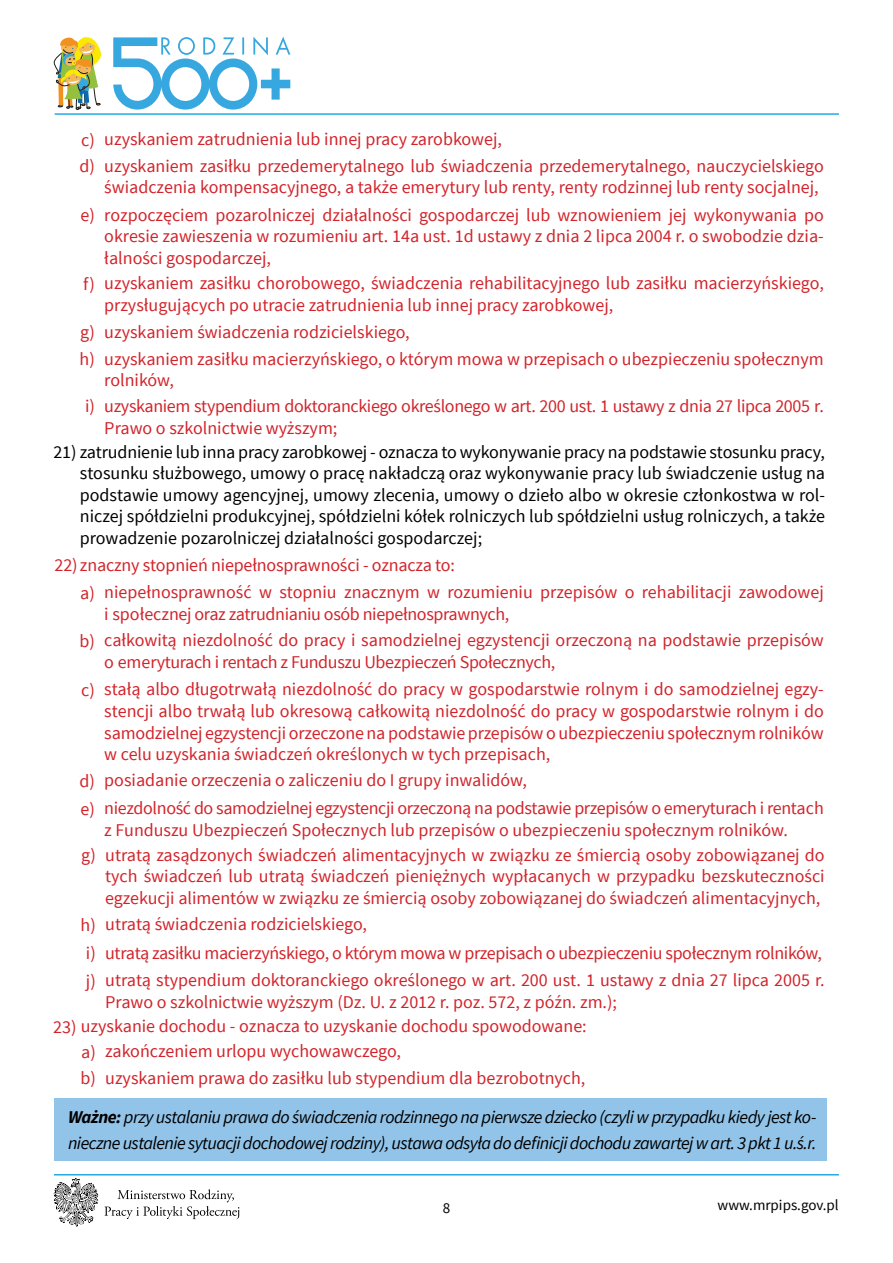
<style>
.page{position:relative;width:893px;height:1263px;background:#fff}
.page>*{position:absolute;margin:0;border:0;box-sizing:border-box;transform-origin:0 0}
.t1{font:18px/21.6px "Source Sans Pro";color:#d2232a}
.t2{font:18px/21.6px "Source Sans Pro";letter-spacing:-.01em;color:#000;text-align:justify}
.t3{font:18px/21.6px "Source Sans Pro";letter-spacing:-.02em;color:#d2232a}
.t4{font:italic 18px/25.5px "Source Sans Pro";letter-spacing:-.03em;color:#000}
.t5{font:15px "Source Sans Pro";color:#000}
.s1{font-weight:700}
</style>
<div class="page">
<svg style="left:54px;top:1178px;width:44px;height:49px"></svg>
<svg style="left:104px;top:1189px;width:135px;height:30px"></svg>
<hr style="left:54px;top:1174px;width:785px;height:1px;background:#27aae1">
<hr style="left:55px;top:113px;width:784px;height:2px;background:#27aae1">
<svg style="left:113px;top:37px;width:177px;height:73px"></svg>
<img style="left:54px;top:37px;width:47px;height:73px">
<div style="left:55px;top:1098px;width:772px;height:63px;background:#92c4ea"></div>
<p class="t1" style="left:79px;top:127px;width:17px;line-height:26.5px">c) d)</p>
<p class="t1" style="left:81px;top:204px;width:16px">e)</p>
<p class="t1" style="left:83px;top:273px;width:13px">f)</p>
<p class="t1" style="left:80px;top:321px;width:16px">g)</p>
<p class="t1" style="left:80px;top:349px;width:17px">h)</p>
<p class="t1" style="left:85px;top:396px;width:11px">i)</p>
<p class="t1" style="left:104px;top:126px;width:721px;line-height:26.5px">uzyskaniem zatrudnienia lub innej pracy zarobkowej,<br>uzyskaniem zasiłku przedemerytalnego lub świadczenia przedemerytalnego, nauczycielskiego</p>
<p class="t1" style="left:104px;top:174px;width:721px;line-height:27.2px">świadczenia kompensacyjnego, a także emerytury lub renty, renty rodzinnej lub renty socjalnej, rozpoczęciem pozarolniczej działalności gospodarczej lub wznowieniem jej wykonywania po</p>
<p class="t1" style="left:104px;top:226px;width:721px">okresie zawieszenia w rozumieniu art. 14a ust. 1d ustawy z dnia 2 lipca 2004 r. o swobodzie dzia&shy;łalności gospodarczej,</p>
<p class="t1" style="left:104px;top:273px;width:721px">uzyskaniem zasiłku chorobowego, świadczenia rehabilitacyjnego lub zasiłku macierzyńskiego, przysługujących po utracie zatrudnienia lub innej pracy zarobkowej,</p>
<p class="t1" style="left:104px;top:348px;width:721px">uzyskaniem zasiłku macierzyńskiego, o którym mowa w przepisach o ubezpieczeniu społecznym rolników,</p>
<p class="t3" style="left:104px;top:395px;width:721px">uzyskaniem stypendium doktoranckiego określonego w art. 200 ust. 1 ustawy z dnia 27 lipca 2005 r.<br>Prawo o szkolnictwie wyższym;</p>
<p class="t1" style="left:104px;top:321px;width:307px">uzyskaniem świadczenia rodzicielskiego,</p>
<p class="t2" style="left:53px;top:441px;width:773px">21) zatrudnienie lub inna pracy zarobkowej - oznacza to wykonywanie pracy na podstawie stosunku pracy,</p>
<p class="t2" style="left:80px;top:463px;width:747px">stosunku służbowego, umowy o pracę nakładczą oraz wykonywanie pracy lub świadczenie usług na podstawie umowy agencyjnej, umowy zlecenia, umowy o dzieło albo w okresie członkostwa w rol&shy;niczej spółdzielni produkcyjnej, spółdzielni kółek rolniczych lub spółdzielni usług rolniczych, a także prowadzenie pozarolniczej działalności gospodarczej;</p>
<p class="t1" style="left:54px;top:554px;width:402px">22)znaczny stopnień niepełnosprawności - oznacza to:</p>
<p class="t1" style="left:80px;top:582px;width:16px">a)</p>
<p class="t1" style="left:79px;top:630px;width:17px">b)</p>
<p class="t1" style="left:104px;top:582px;width:721px">niepełnosprawność w stopniu znacznym w rozumieniu przepisów o rehabilitacji zawodowej i społecznej oraz zatrudnianiu osób niepełnosprawnych,</p>
<p class="t1" style="left:104px;top:630px;width:721px">całkowitą niezdolność do pracy i samodzielnej egzystencji orzeczoną na podstawie przepisów o emeryturach i rentach z Funduszu Ubezpieczeń Społecznych,</p>
<p class="t1" style="left:81px;top:679px;width:15px">c)</p>
<p class="t1" style="left:104px;top:679px;width:721px;text-align:justify">stałą albo długotrwałą niezdolność do pracy w gospodarstwie rolnym i do samodzielnej egzy&shy;stencji albo trwałą lub okresową całkowitą niezdolność do pracy w gospodarstwie rolnym i do samodzielnej egzystencji orzeczone na podstawie przepisów o ubezpieczeniu społecznym rolników w celu uzyskania świadczeń określonych w tych przepisach,</p>
<p class="t1" style="left:79px;top:767px;width:17px;line-height:28px">d) e)</p>
<p class="t3" style="left:104px;top:767px;width:721px;line-height:28px">posiadanie orzeczenia o zaliczeniu do I grupy inwalidów,<br>niezdolność do samodzielnej egzystencji orzeczoną na podstawie przepisów o emeryturach i rentach</p>
<p class="t1" style="left:104px;top:819px;width:685px">z Funduszu Ubezpieczeń Społecznych lub przepisów o ubezpieczeniu społecznym rolników.</p>
<p class="t1" style="left:81px;top:845px;width:16px">g)</p>
<p class="t1" style="left:105px;top:844px;width:721px;text-align:justify">utratą zasądzonych świadczeń alimentacyjnych w związku ze śmiercią osoby zobowiązanej do tych świadczeń lub utratą świadczeń pieniężnych wypłacanych w przypadku bezskuteczności egzekucji alimentów w związku ze śmiercią osoby zobowiązanej do świadczeń alimentacyjnych,</p>
<p class="t1" style="left:81px;top:911px;width:17px;line-height:28.3px">h) i)</p>
<p class="t3" style="left:105px;top:910px;width:718px;line-height:28.3px">utratą świadczenia rodzicielskiego,<br>utratą zasiłku macierzyńskiego, o którym mowa w przepisach o ubezpieczeniu społecznym rolników,</p>
<p class="t1" style="left:86px;top:970px;width:11px">j)</p>
<p class="t1" style="left:105px;top:970px;width:721px">utratą stypendium doktoranckiego określonego w art. 200 ust. 1 ustawy z dnia 27 lipca 2005 r.<br>Prawo o szkolnictwie wyższym (Dz. U. z 2012 r. poz. 572, z późn. zm.);</p>
<p class="t1" style="left:80px;top:1013px;width:508px;line-height:26px;text-indent:-27px">23) uzyskanie dochodu - oznacza to uzyskanie dochodu spowodowane: a)<br>b)</p>
<p class="t1" style="left:105px;top:1038px;width:482px;line-height:26.5px">zakończeniem urlopu wychowawczego,<br>uzyskaniem prawa do zasiłku lub stypendium dla bezrobotnych,</p>
<p class="t4" style="left:68px;top:1104px;width:750px"><span class="s1">Ważne:</span> przy ustalaniu prawa do świadczenia rodzinnego na pierwsze dziecko (czyli w przypadku kiedy jest ko&shy;nieczne ustalenie sytuacji dochodowej rodziny), ustawa odsyła do definicji dochodu zawartej w art. 3 pkt 1 u.ś.r.</p>
<p class="t5" style="left:443px;top:1198px;width:9px">8</p>
<p class="t5" style="left:718px;top:1196px;width:123px">www.mrpips.gov.pl</p>
</div>
